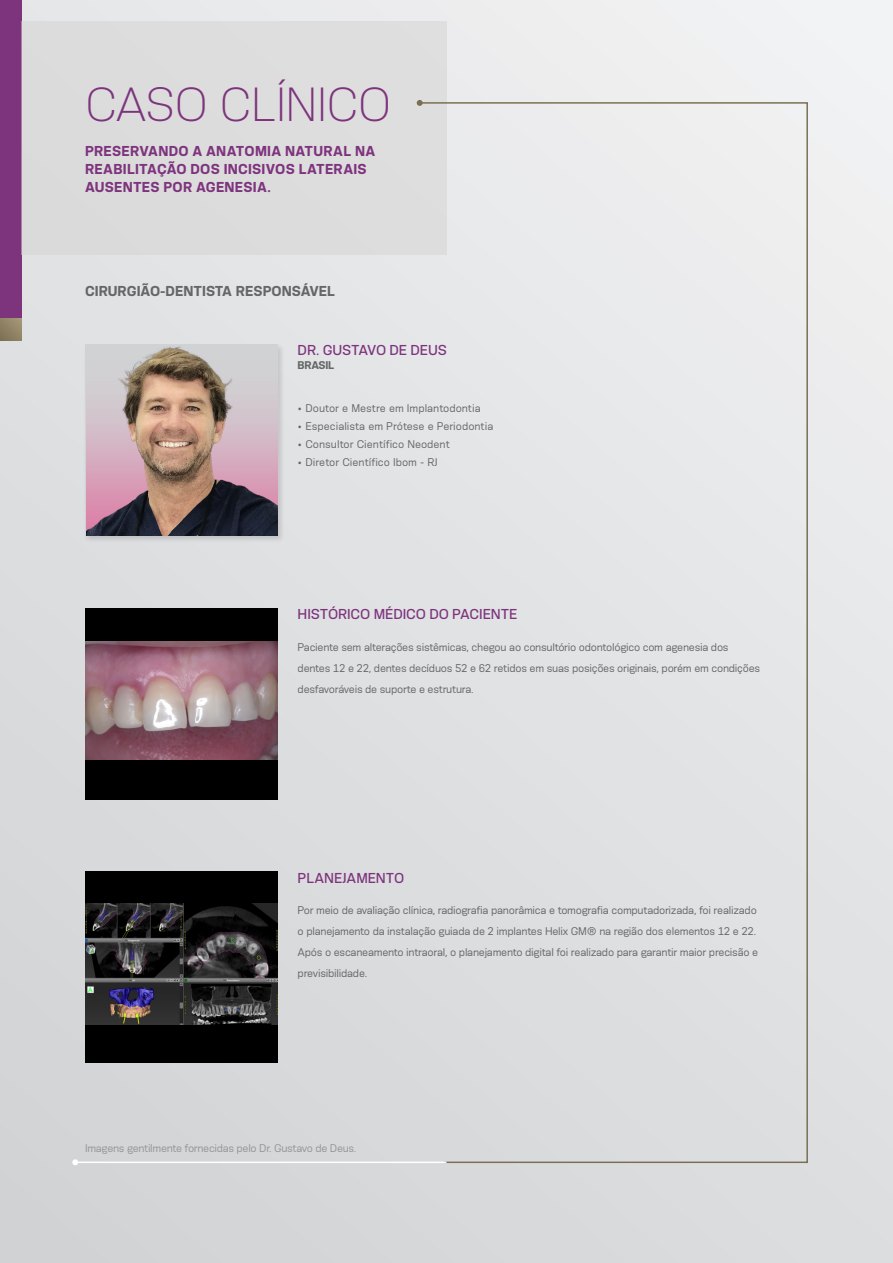
<style>
.page{position:relative;width:893px;height:1263px;background:#fff}
.page>*{position:absolute;margin:0;border:0;box-sizing:border-box;transform-origin:0 0}
.t1{font:300 45px "Konsens";letter-spacing:-.025em;color:#7d347d}
.t2{font:700 13.5px/18px "Konsens";letter-spacing:.02em;color:#7d347d}
.t3{font:500 13.5px "Konsens";letter-spacing:-.01em;color:#7d347d}
.t4{font:700 13.5px "Konsens";color:#656767}
.t5{font:10.5px/21px "Konsens";letter-spacing:-.025em;color:#656767}
.t6{font:10.5px "Konsens";color:#656767}
.parágrafo_com_bullets{font:10.5px "Konsens";letter-spacing:-.03em;color:#939598}
.t7{font:700 10.5px "Konsens";letter-spacing:-.025em;color:#656767}
</style>
<div class="page">
<div style="left:0;top:0;width:893px;height:1263px;background:linear-gradient(to right,#d7d8da,#e9e9eb)"></div>
<div style="left:0;top:0;width:21px;height:319px;background:#7d347d"></div>
<svg style="left:0;top:319px;width:21px;height:21px"></svg>
<div style="left:21px;top:21px;width:425px;height:234px;background:#dddcdd"></div>
<svg style="left:418px;top:101px;width:391px;height:1063px;background:#e2e3e4"></svg>
<svg style="left:417px;top:100px;width:6px;height:6px"></svg>
<hr style="left:75px;top:1161px;width:371px;height:2px;background:#fff">
<svg style="left:72px;top:1159px;width:6px;height:6px"></svg>
<div style="left:85px;top:608px;width:193px;height:191px;background:#000001"></div>
<img style="left:85px;top:641px;width:193px;height:118px">
<div style="left:85px;top:872px;width:193px;height:191px;background:#000001"></div>
<img style="left:85px;top:904px;width:193px;height:120px">
<div style="left:83px;top:343px;width:202px;height:200px;background:#231f20;opacity:.15"></div>
<img style="left:87px;top:344px;width:191px;height:192px">
<p class="t1" style="left:85px;top:77px;width:308px">CASO CLÍNICO</p>
<p class="t2" style="left:85px;top:141px;width:292px">PRESERVANDO A ANATOMIA NATURAL NA<br>REABILITAÇÃO DOS INCISIVOS LATERAIS<br>AUSENTES POR AGENESIA.</p>
<p class="t4" style="left:85px;top:282px;width:252px">CIRURGIÃO-DENTISTA RESPONSÁVEL</p>
<p class="t3" style="left:298px;top:342px;width:151px">DR. GUSTAVO DE DEUS</p>
<p class="t7" style="left:298px;top:358px;width:38px">BRASIL</p>
<p class="t6" style="left:298px;top:402px;width:185px">• Doutor e Mestre em Implantodontia</p>
<p class="t6" style="left:298px;top:420px;width:197px">• Especialista em Prótese e Periodontia</p>
<p class="t6" style="left:298px;top:438px;width:154px">• Consultor Científico Neodent</p>
<p class="t6" style="left:298px;top:456px;width:142px">• Diretor Científico Ibom - RJ</p>
<p class="t3" style="left:298px;top:605px;width:221px">HISTÓRICO MÉDICO DO PACIENTE</p>
<p class="t5" style="left:298px;top:636px;width:464px">Paciente sem alterações sistêmicas, chegou ao consultório odontológico com agenesia dos dentes 12 e 22, dentes decíduos 52 e 62 retidos em suas posições originais, porém em condições desfavoráveis de suporte e estrutura.</p>
<p class="t3" style="left:298px;top:869px;width:108px">PLANEJAMENTO</p>
<p class="t5" style="left:298px;top:899px;width:462px">Por meio de avaliação clínica, radiografia panorâmica e tomografia computadorizada, foi realizado o planejamento da instalação guiada de 2 implantes Helix GM® na região dos elementos 12 e 22.<br>Após o escaneamento intraoral, o planejamento digital foi realizado para garantir maior precisão e previsibilidade.</p>
<p class="parágrafo_com_bullets" style="left:85px;top:1142px;width:273px">Imagens gentilmente fornecidas pelo Dr. Gustavo de Deus.</p>
</div>
